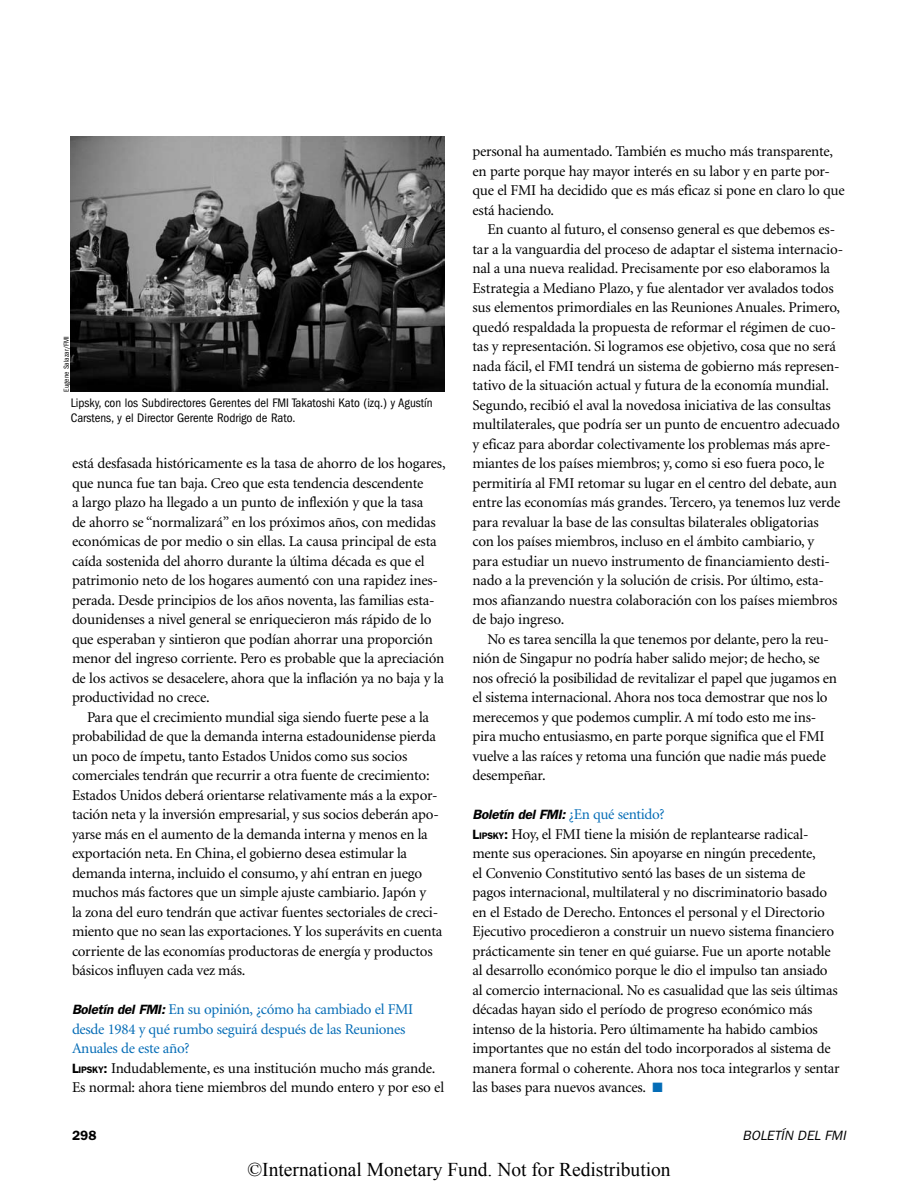
<style>
.page{position:relative;width:918px;height:1188px;background:#fff}
.page>*{position:absolute;margin:0;border:0;box-sizing:border-box;transform-origin:0 0}
.t1{font:19.5px "Times New Roman";color:#000}
.t2{font:15px/19.5px "Minion";letter-spacing:-.015em;color:#000}
.t3{font:italic 600 13.5px "Franklin Gothic";letter-spacing:-.02em;color:#000}
.t4{font:italic 13.5px "Franklin Gothic";letter-spacing:.01em;color:#000}
.t5{font:600 13.5px "Franklin Gothic";color:#000}
.t6{font:condensed 12.75px/15px "Franklin Gothic";color:#000}
.t7{font:condensed 7.5px "Franklin Gothic";color:#000}
.s1{font-family:"Franklin Gothic";font-weight:600;font-style:italic;font-size:13.5px}
.s2{color:#046cb6}
.s3{font-family:"Franklin Gothic";font-weight:600;font-size:13.5px}
.s4{font-family:"Franklin Gothic";font-weight:600;font-size:9.45px}
.s5{font-family:"Minion";font-weight:400;font-style:normal;font-size:15px;color:#046cb6}
</style>
<div class="page">
<img style="left:71px;top:136px;width:373px;height:256px">
<p class="t7" style="left:62px;top:392px;width:57px;rotate:-90deg">Eugene Salazar/FMI</p>
<p class="t6" style="left:71px;top:395px;width:363px">Lipsky, con los Subdirectores Gerentes del FMI Takatoshi Kato (izq.) y Agustín<br>Carstens, y el Director Gerente Rodrigo de Rato.</p>
<p class="t2" style="left:72px;top:454px;width:375px">está desfasada históricamente es la tasa de ahorro de los hogares, que nunca fue tan baja. Creo que esta tendencia descendente<br>a largo plazo ha llegado a un punto de inflexión y que la tasa<br>de ahorro se “normalizará” en los próximos años, con medidas económicas de por medio o sin ellas. La causa principal de esta caída sostenida del ahorro durante la última década es que el patrimonio neto de los hogares aumentó con una rapidez ines&shy;perada. Desde principios de los años noventa, las familias esta&shy;dounidenses a nivel general se enriquecieron más rápido de lo que esperaban y sintieron que podían ahorrar una proporción menor del ingreso corriente. Pero es probable que la apreciación de los activos se desacelere, ahora que la inflación ya no baja y la productividad no crece.</p>
<p class="t2" style="left:72px;top:708px;width:372px;text-indent:15px">Para que el crecimiento mundial siga siendo fuerte pese a la probabilidad de que la demanda interna estadounidense pierda un poco de ímpetu, tanto Estados Unidos como sus socios comerciales tendrán que recurrir a otra fuente de crecimiento:<br>Estados Unidos deberá orientarse relativamente más a la expor&shy;tación neta y la inversión empresarial, y sus socios deberán apo&shy;yarse más en el aumento de la demanda interna y menos en la exportación neta. En China, el gobierno desea estimular la demanda interna, incluido el consumo, y ahí entran en juego muchos más factores que un simple ajuste cambiario. Japón y<br>la zona del euro tendrán que activar fuentes sectoriales de creci&shy;miento que no sean las exportaciones. Y los superávits en cuenta corriente de las economías productoras de energía y productos básicos influyen cada vez más.</p>
<p class="t2" style="left:72px;top:1000px;width:374px"><span class="s1">Boletín del FMI:</span> <span class="s2">En su opinión, ¿cómo ha cambiado el FMI desde 1984 y qué rumbo seguirá después de las Reuniones Anuales de este año?<br></span><span class="s3">L</span><span class="s4">ipsky</span><span class="s3">:</span> Indudablemente, es una institución mucho más grande.<br>Es normal: ahora tiene miembros del mundo entero y por eso el</p>
<p class="t2" style="left:472px;top:142px;width:374px">personal ha aumentado. También es mucho más transparente, en parte porque hay mayor interés en su labor y en parte por&shy;que el FMI ha decidido que es más eficaz si pone en claro lo que está haciendo.</p>
<p class="t2" style="left:472px;top:220px;width:372px;text-indent:15px">En cuanto al futuro, el consenso general es que debemos es&shy;tar a la vanguardia del proceso de adaptar el sistema internacio&shy;nal a una nueva realidad. Precisamente por eso elaboramos la Estrategia a Mediano Plazo, y fue alentador ver avalados todos sus elementos primordiales en las Reuniones Anuales. Primero, quedó respaldada la propuesta de reformar el régimen de cuo&shy;tas y representación. Si logramos ese objetivo, cosa que no será nada fácil, el FMI tendrá un sistema de gobierno más represen&shy;tativo de la situación actual y futura de la economía mundial.<br>Segundo, recibió el aval la novedosa iniciativa de las consultas multilaterales, que podría ser un punto de encuentro adecuado y eficaz para abordar colectivamente los problemas más apre&shy;miantes de los países miembros; y, como si eso fuera poco, le permitiría al FMI retomar su lugar en el centro del debate, aun entre las economías más grandes. Tercero, ya tenemos luz verde para revaluar la base de las consultas bilaterales obligatorias con los países miembros, incluso en el ámbito cambiario, y para estudiar un nuevo instrumento de financiamiento desti&shy;nado a la prevención y la solución de crisis. Por último, esta&shy;mos afianzando nuestra colaboración con los países miembros de bajo ingreso.</p>
<p class="t2" style="left:472px;top:630px;width:366px;text-indent:15px">No es tarea sencilla la que tenemos por delante, pero la reu&shy;nión de Singapur no podría haber salido mejor; de hecho, se nos ofreció la posibilidad de revitalizar el papel que jugamos en el sistema internacional. Ahora nos toca demostrar que nos lo merecemos y que podemos cumplir. A mí todo esto me ins&shy;pira mucho entusiasmo, en parte porque significa que el FMI vuelve a las raíces y retoma una función que nadie más puede desempeñar.</p>
<p class="t3" style="left:472px;top:806px;width:194px">Boletín del FMI: <span class="s5">¿En qué sentido?</span></p>
<p class="t2" style="left:472px;top:825px;width:369px"><span class="s3">L</span><span class="s4">ipsky</span><span class="s3">:</span> Hoy, el FMI tiene la misión de replantearse radical&shy;mente sus operaciones. Sin apoyarse en ningún precedente,<br>el Convenio Constitutivo sentó las bases de un sistema de pagos internacional, multilateral y no discriminatorio basado en el Estado de Derecho. Entonces el personal y el Directorio Ejecutivo procedieron a construir un nuevo sistema financiero prácticamente sin tener en qué guiarse. Fue un aporte notable al desarrollo económico porque le dio el impulso tan ansiado al comercio internacional. No es casualidad que las seis últimas décadas hayan sido el período de progreso económico más intenso de la historia. Pero últimamente ha habido cambios importantes que no están del todo incorporados al sistema de manera formal o coherente. Ahora nos toca integrarlos y sentar las bases para nuevos avances. <span class="s2">■</span></p>
<p class="t5" style="left:72px;top:1127px;width:26px">298</p>
<p class="t4" style="left:743px;top:1127px;width:105px">BOLETÍN DEL FMI</p>
<h1 class="t1" style="left:248px;top:1156px;width:425px">©International Monetary Fund. Not for Redistribution</h1>
</div>
